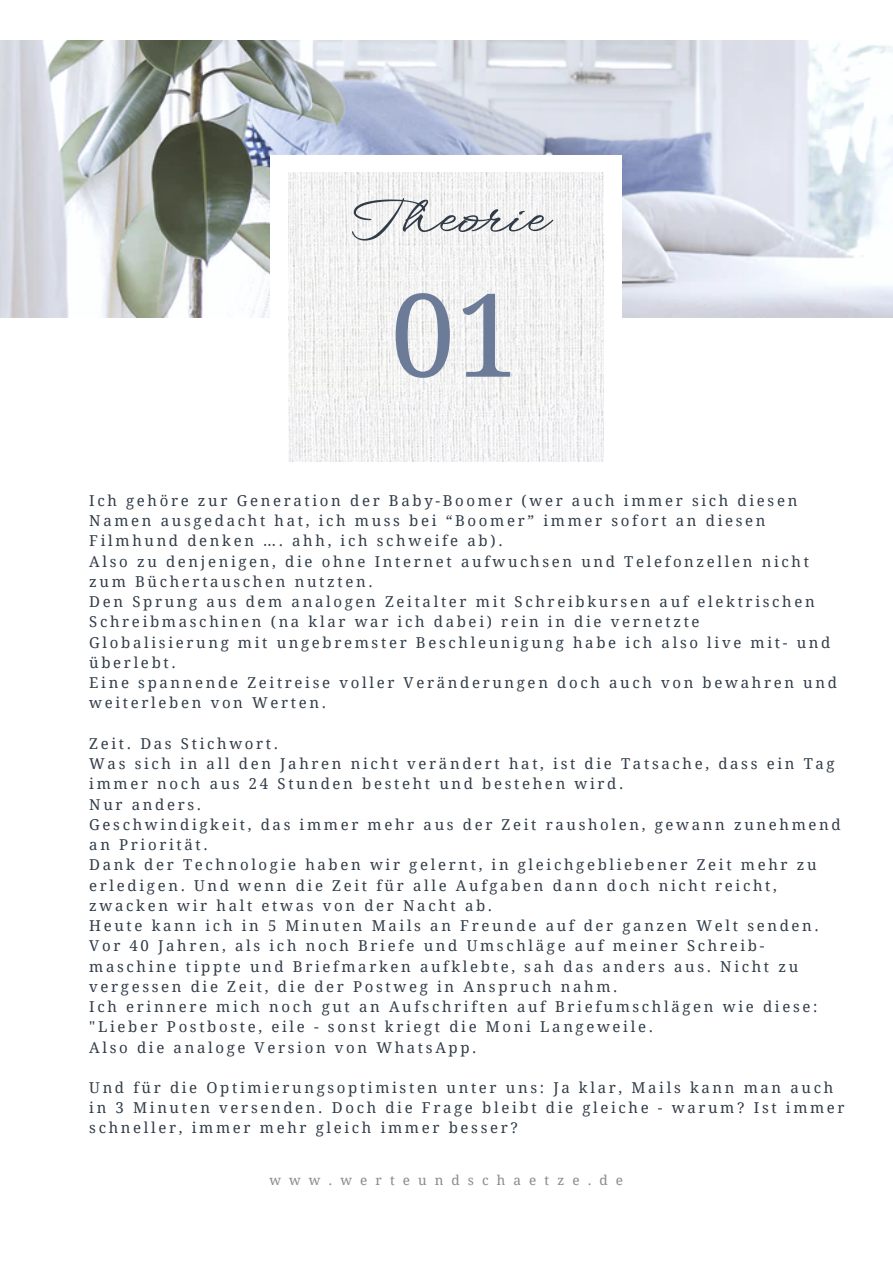
<style>
.page{position:relative;width:893px;height:1264px;background:#fff}
.page>*{position:absolute;margin:0;border:0;box-sizing:border-box;transform-origin:0 0}
.t1{font:115.35px "Droid Serif";color:#6c7c98}
.t2{font:500 55.5px "Wind Song";color:#313c48}
.t3{font:15px/20.2px "Droid Serif";letter-spacing:.175em;color:#313c48}
.t4{font:13.5px "Droid Serif";letter-spacing:.6em;color:#8b8986}
</style>
<div class="page">
<img style="left:0;top:40px;width:892px;height:277px">
<div style="left:270px;top:155px;width:352px;height:324px;background:#fff"></div>
<img style="left:289px;top:173px;width:314px;height:289px">
<p class="t2" style="left:353px;top:179px;width:188px">Theorie</p>
<p class="t1" style="left:390px;top:269px;width:131px">01</p>
<p class="t3" style="left:89px;top:490px;width:709px">Ich gehöre zur Generation der Baby-Boomer (wer auch immer sich diesen<br>Namen ausgedacht hat, ich muss bei “Boomer” immer sofort an diesen<br>Filmhund denken …. ahh, ich schweife ab).</p>
<p class="t3" style="left:89px;top:551px;width:721px">Also zu denjenigen, die ohne Internet aufwuchsen und Telefonzellen nicht zum Büchertauschen nutzten.</p>
<p class="t3" style="left:89px;top:592px;width:742px">Den Sprung aus dem analogen Zeitalter mit Schreibkursen auf elektrischen Schreibmaschinen (na klar war ich dabei) rein in die vernetzte Globalisierung mit ungebremster Beschleunigung habe ich also live mit- und überlebt.</p>
<p class="t3" style="left:89px;top:673px;width:749px">Eine spannende Zeitreise voller Veränderungen doch auch von bewahren und weiterleben von Werten.</p>
<p class="t3" style="left:89px;top:733px;width:190px">Zeit. Das Stichwort.</p>
<p class="t3" style="left:89px;top:753px;width:746px">Was sich in all den Jahren nicht verändert hat, ist die Tatsache, dass ein Tag immer noch aus 24 Stunden besteht und bestehen wird.</p>
<p class="t3" style="left:89px;top:794px;width:113px">Nur anders.</p>
<p class="t3" style="left:89px;top:814px;width:753px">Geschwindigkeit, das immer mehr aus der Zeit rausholen, gewann zunehmend an Priorität.</p>
<p class="t3" style="left:89px;top:855px;width:728px">Dank der Technologie haben wir gelernt, in gleichgebliebener Zeit mehr zu erledigen. Und wenn die Zeit für alle Aufgaben dann doch nicht reicht, zwacken wir halt etwas von der Nacht ab.</p>
<p class="t3" style="left:89px;top:915px;width:731px">Heute kann ich in 5 Minuten Mails an Freunde auf der ganzen Welt senden.<br>Vor 40 Jahren, als ich noch Briefe und Umschläge auf meiner Schreib&shy;maschine tippte und Briefmarken aufklebte, sah das anders aus. Nicht zu vergessen die Zeit, die der Postweg in Anspruch nahm.</p>
<p class="t3" style="left:89px;top:996px;width:729px">Ich erinnere mich noch gut an Aufschriften auf Briefumschlägen wie diese: "Lieber Postboste, eile - sonst kriegt die Moni Langeweile.</p>
<p class="t3" style="left:89px;top:1037px;width:389px">Also die analoge Version von WhatsApp.</p>
<p class="t3" style="left:89px;top:1077px;width:756px">Und für die Optimierungsoptimisten unter uns: Ja klar, Mails kann man auch in 3 Minuten versenden. Doch die Frage bleibt die gleiche - warum? Ist immer schneller, immer mehr gleich immer besser?</p>
<p class="t4" style="left:269px;top:1172px;width:355px">www.werteundschaetze.de</p>
</div>
